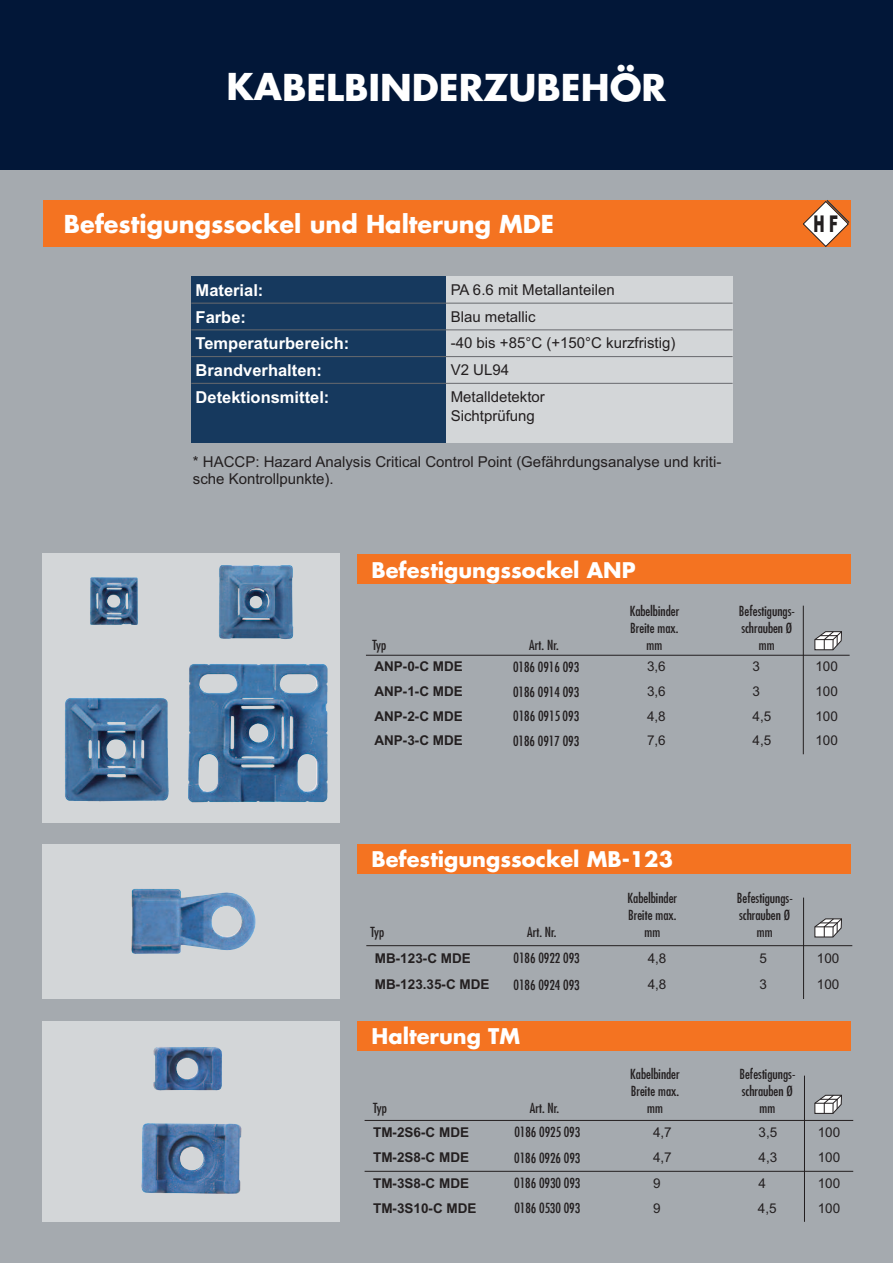
<style>
.page{position:relative;width:893px;height:1263px;background:#a5aaaf}
.page>*{position:absolute;margin:0;border:0;box-sizing:border-box;transform-origin:0 0}
.t1{font:700 36px "Futura";letter-spacing:-.005em;color:#fff}
.t2{font:700 24px "Futura";color:#fff}
.t3{font:900 23.1px "Arial";color:#231f20;scale:.58 1}
.t4{font:700 21px "Futura";color:#fff}
.t5{font:700 16.5px "Arial";color:#fff}
.t6{font:15px/19.2px "Arial";color:#231f20}
.t7{font:condensed 13.5px "Futura";color:#231f20}
.t8{font:700 13.5px "Arial";color:#231f20}
.t9{font:13.5px "Arial";color:#231f20}
</style>
<div class="page">
<div style="left:0;top:0;width:893px;height:170px;background:#021738"></div>
<hr style="left:0;top:0;width:1px;height:1263px;background:#16395e">
<hr style="left:0;top:0;width:4px;height:170px;background:#021738">
<div style="left:43px;top:200px;width:807px;height:47px;background:#f47321"></div>
<div style="left:43px;top:553px;width:297px;height:269px;background:#d3d6d8"></div>
<div style="left:43px;top:844px;width:297px;height:155px;background:#d3d6d8"></div>
<img style="left:131px;top:889px;width:125px;height:65px">
<div style="left:43px;top:1021px;width:297px;height:201px;background:#d3d6d8"></div>
<img style="left:141px;top:1123px;width:101px;height:71px">
<hr style="left:803px;top:606px;width:1px;height:148px;background:#231f20">
<hr style="left:366px;top:655px;width:484px;height:1px;background:#231f20">
<svg style="left:815px;top:631px;width:27px;height:19px"></svg>
<svg style="left:815px;top:1095px;width:27px;height:19px"></svg>
<svg style="left:815px;top:918px;width:27px;height:19px"></svg>
<img style="left:90px;top:577px;width:48px;height:48px">
<img style="left:219px;top:565px;width:74px;height:74px">
<img style="left:65px;top:698px;width:104px;height:103px">
<img style="left:190px;top:664px;width:138px;height:138px">
<img style="left:153px;top:1047px;width:69px;height:43px">
<hr style="left:803px;top:897px;width:1px;height:102px;background:#231f20">
<hr style="left:366px;top:945px;width:486px;height:1px;background:#231f20">
<hr style="left:804px;top:1075px;width:1px;height:147px;background:#231f20">
<hr style="left:365px;top:1120px;width:488px;height:1px;background:#231f20">
<hr style="left:365px;top:1171px;width:488px;height:1px;background:#231f20">
<div style="left:358px;top:555px;width:493px;height:29px;background:#f47321"></div>
<div style="left:358px;top:844px;width:493px;height:30px;background:#f47321"></div>
<div style="left:358px;top:1021px;width:493px;height:29px;background:#f47321"></div>
<svg style="left:803px;top:200px;width:47px;height:47px"></svg>
<div style="left:191px;top:276px;width:255px;height:27px;background:#16395e"></div>
<div style="left:446px;top:276px;width:287px;height:27px;background:#d3d6d8"></div>
<div style="left:191px;top:303px;width:255px;height:27px;background:#16395e"></div>
<div style="left:446px;top:303px;width:287px;height:27px;background:#d3d6d8"></div>
<div style="left:191px;top:330px;width:255px;height:27px;background:#16395e"></div>
<div style="left:446px;top:330px;width:287px;height:27px;background:#d3d6d8"></div>
<div style="left:191px;top:357px;width:255px;height:26px;background:#16395e"></div>
<div style="left:446px;top:357px;width:287px;height:26px;background:#d3d6d8"></div>
<div style="left:191px;top:383px;width:255px;height:60px;background:#16395e"></div>
<div style="left:446px;top:383px;width:287px;height:60px;background:#d3d6d8"></div>
<hr style="left:191px;top:303px;width:542px;height:1px;background:#686a6e">
<hr style="left:191px;top:330px;width:542px;height:1px;background:#686a6e">
<hr style="left:191px;top:356px;width:542px;height:1px;background:#686a6e">
<hr style="left:191px;top:383px;width:542px;height:1px;background:#686a6e">
<h1 class="t1" style="left:227px;top:63px;width:441px">KABELBINDERZUBEHÖR</h1>
<h2 class="t2" style="left:64px;top:208px;width:492px">Befestigungssockel und Halterung MDE</h2>
<h3 class="t3" style="left:813px;top:207px;width:44px">H F</h3>
<p class="t5" style="left:196px;top:281px;width:69px">Material:</p>
<p class="t6" style="left:451px;top:280px;width:165px">PA 6.6 mit Metallanteilen</p>
<p class="t5" style="left:196px;top:307px;width:52px">Farbe:</p>
<p class="t6" style="left:451px;top:307px;width:87px">Blau metallic</p>
<p class="t5" style="left:196px;top:334px;width:155px">Temperaturbereich:</p>
<p class="t6" style="left:451px;top:333px;width:226px">-40 bis +85°C (+150°C kurzfristig)</p>
<p class="t5" style="left:196px;top:361px;width:128px">Brandverhalten:</p>
<p class="t6" style="left:451px;top:360px;width:60px">V2 UL94</p>
<p class="t5" style="left:196px;top:387px;width:135px">Detektionsmittel:</p>
<p class="t6" style="left:451px;top:387px;width:96px">Metalldetektor<br>Sichtprüfung</p>
<p class="t6" style="left:193px;top:454px;width:530px;line-height:16.5px">* HACCP: Hazard Analysis Critical Control Point (Gefährdungsanalyse und kriti&shy;sche Kontrollpunkte).</p>
<h3 class="t4" style="left:372px;top:556px;width:265px">Befestigungssockel ANP</h3>
<p class="t7" style="left:630px;top:602px;width:51px">Kabelbinder</p>
<p class="t7" style="left:739px;top:602px;width:57px">Befestigungs-</p>
<p class="t7" style="left:630px;top:619px;width:50px">Breite max.</p>
<p class="t7" style="left:741px;top:619px;width:52px">schrauben ±</p>
<p class="t7" style="left:373px;top:636px;width:15px">Typ</p>
<p class="t7" style="left:529px;top:636px;width:31px">Art. Nr.</p>
<p class="t7" style="left:646px;top:636px;width:17px">mm</p>
<p class="t7" style="left:759px;top:636px;width:17px">mm</p>
<p class="t8" style="left:374px;top:659px;width:90px">ANP-0-C MDE</p>
<p class="t7" style="left:513px;top:658px;width:68px">0186 0916 093</p>
<p class="t9" style="left:647px;top:659px;width:20px">3,6</p>
<p class="t9" style="left:753px;top:659px;width:9px">3</p>
<p class="t9" style="left:815px;top:659px;width:24px">100</p>
<p class="t8" style="left:374px;top:683px;width:90px">ANP-1-C MDE</p>
<p class="t7" style="left:513px;top:683px;width:68px">0186 0914 093</p>
<p class="t9" style="left:647px;top:683px;width:20px">3,6</p>
<p class="t9" style="left:753px;top:683px;width:9px">3</p>
<p class="t9" style="left:815px;top:683px;width:24px">100</p>
<p class="t8" style="left:374px;top:708px;width:90px">ANP-2-C MDE</p>
<p class="t7" style="left:513px;top:708px;width:67px">0186 0915 093</p>
<p class="t9" style="left:647px;top:708px;width:20px">4,8</p>
<p class="t9" style="left:753px;top:708px;width:20px">4,5</p>
<p class="t9" style="left:815px;top:708px;width:24px">100</p>
<p class="t8" style="left:374px;top:733px;width:90px">ANP-3-C MDE</p>
<p class="t7" style="left:513px;top:732px;width:68px">0186 0917 093</p>
<p class="t9" style="left:647px;top:733px;width:20px">7,6</p>
<p class="t9" style="left:753px;top:733px;width:20px">4,5</p>
<p class="t9" style="left:815px;top:733px;width:24px">100</p>
<h3 class="t4" style="left:372px;top:845px;width:303px">Befestigungssockel MB-123</h3>
<p class="t7" style="left:627px;top:889px;width:51px">Kabelbinder</p>
<p class="t7" style="left:737px;top:889px;width:57px">Befestigungs-</p>
<p class="t7" style="left:628px;top:906px;width:50px">Breite max.</p>
<p class="t7" style="left:739px;top:906px;width:52px">schrauben ±</p>
<p class="t7" style="left:370px;top:923px;width:15px">Typ</p>
<p class="t7" style="left:527px;top:923px;width:31px">Art. Nr.</p>
<p class="t7" style="left:644px;top:923px;width:17px">mm</p>
<p class="t7" style="left:757px;top:923px;width:17px">mm</p>
<p class="t8" style="left:375px;top:950px;width:98px">MB-123-C MDE</p>
<p class="t7" style="left:513px;top:950px;width:68px">0186 0922 093</p>
<p class="t9" style="left:648px;top:950px;width:20px">4,8</p>
<p class="t9" style="left:760px;top:950px;width:9px">5</p>
<p class="t9" style="left:817px;top:950px;width:24px">100</p>
<p class="t8" style="left:375px;top:977px;width:116px">MB-123.35-C MDE</p>
<p class="t7" style="left:513px;top:976px;width:68px">0186 0924 093</p>
<p class="t9" style="left:648px;top:977px;width:20px">4,8</p>
<p class="t9" style="left:760px;top:977px;width:9px">3</p>
<p class="t9" style="left:817px;top:977px;width:24px">100</p>
<h3 class="t4" style="left:372px;top:1022px;width:150px">Halterung TM</h3>
<p class="t7" style="left:630px;top:1065px;width:51px">Kabelbinder</p>
<p class="t7" style="left:739px;top:1065px;width:57px">Befestigungs-</p>
<p class="t7" style="left:631px;top:1082px;width:50px">Breite max.</p>
<p class="t7" style="left:742px;top:1082px;width:52px">schrauben ±</p>
<p class="t7" style="left:373px;top:1099px;width:15px">Typ</p>
<p class="t7" style="left:530px;top:1099px;width:31px">Art. Nr.</p>
<p class="t7" style="left:647px;top:1099px;width:17px">mm</p>
<p class="t7" style="left:759px;top:1099px;width:17px">mm</p>
<p class="t8" style="left:373px;top:1124px;width:98px">TM-2S6-C MDE</p>
<p class="t7" style="left:514px;top:1124px;width:67px">0186 0925 093</p>
<p class="t9" style="left:653px;top:1124px;width:20px">4,7</p>
<p class="t9" style="left:758px;top:1124px;width:20px">3,5</p>
<p class="t9" style="left:818px;top:1124px;width:24px">100</p>
<p class="t8" style="left:373px;top:1149px;width:98px">TM-2S8-C MDE</p>
<p class="t7" style="left:514px;top:1149px;width:68px">0186 0926 093</p>
<p class="t9" style="left:653px;top:1149px;width:20px">4,7</p>
<p class="t9" style="left:758px;top:1149px;width:20px">4,3</p>
<p class="t9" style="left:818px;top:1149px;width:24px">100</p>
<p class="t8" style="left:373px;top:1175px;width:98px">TM-3S8-C MDE</p>
<p class="t7" style="left:514px;top:1175px;width:68px">0186 0930 093</p>
<p class="t9" style="left:653px;top:1175px;width:9px">9</p>
<p class="t9" style="left:758px;top:1175px;width:9px">4</p>
<p class="t9" style="left:818px;top:1175px;width:24px">100</p>
<p class="t8" style="left:373px;top:1200px;width:105px">TM-3S10-C MDE</p>
<p class="t7" style="left:514px;top:1200px;width:67px">0186 0530 093</p>
<p class="t9" style="left:653px;top:1200px;width:9px">9</p>
<p class="t9" style="left:758px;top:1200px;width:20px">4,5</p>
<p class="t9" style="left:818px;top:1200px;width:24px">100</p>
</div>
